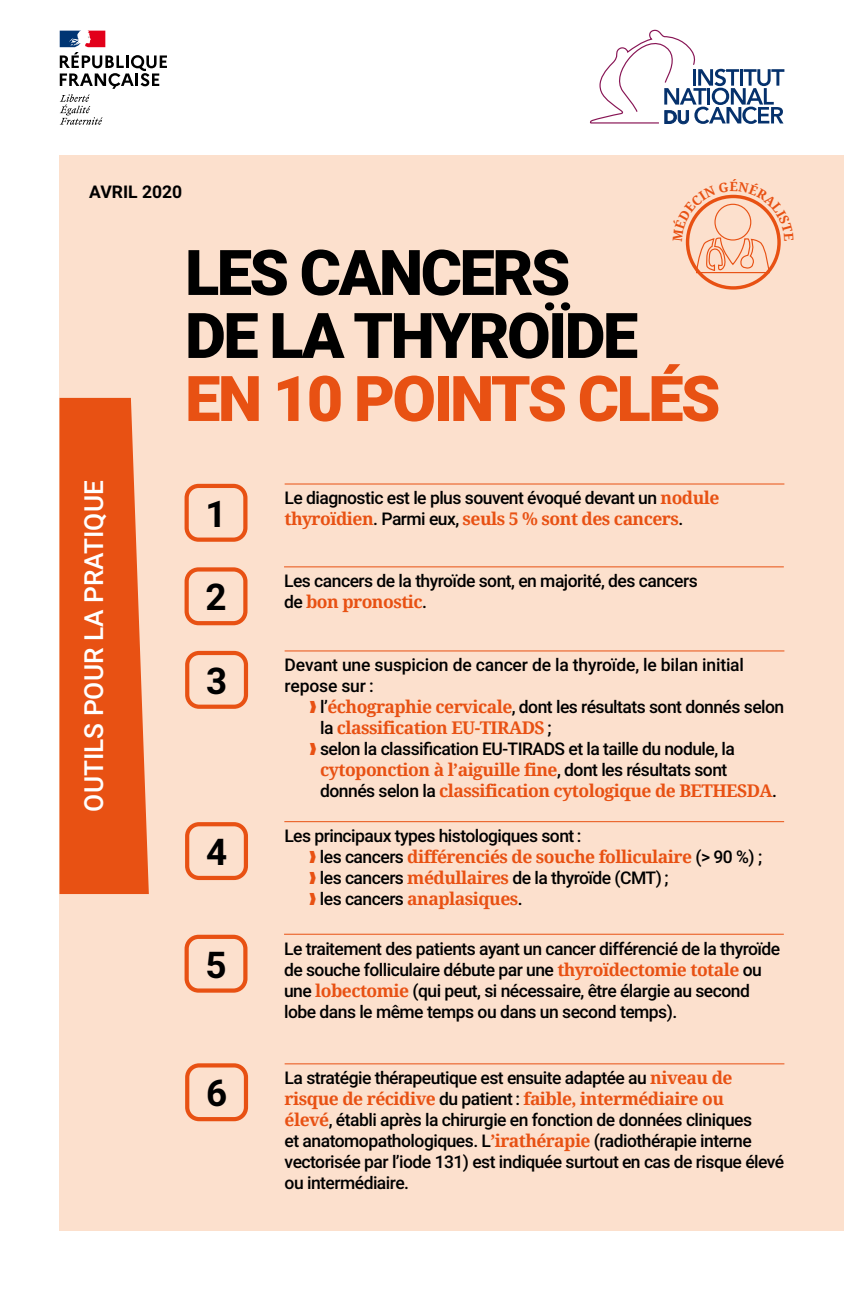
<style>
.page{position:relative;width:844px;height:1290px;background:#fff}
.page>*{position:absolute;margin:0;border:0;box-sizing:border-box;transform-origin:0 0}
.t1{font:900 63px/63px "Roboto";letter-spacing:-.04em;color:#000}
.t2{font:900 63px "Roboto";letter-spacing:-.04em;color:#e85113}
.t3{font:700 36.93px "Roboto";color:#000}
.t4{font:500 26.25px "Roboto";color:#fff}
.t5{font:500 17.5px/21px "Roboto";letter-spacing:-.03em;color:#000}
.t6{font:700 17.5px/21px "Droid Serif";letter-spacing:-.03em;color:#e85113}
.t7{font:500 17.5px/21px "Roboto";letter-spacing:-.01em;color:#000}
.t8{font:700 17.5px "Roboto";color:#000}
.s1{font-family:"Droid Serif";font-weight:700;color:#e85113}
.s2{font-family:"Roboto";font-weight:500;color:#000}
.s3{color:#e85113}
</style>
<div class="page">
<div style="left:59px;top:155px;width:784px;height:1075px;background:#fce0cd"></div>
<svg style="left:59px;top:398px;width:90px;height:496px;background:#ea6026"></svg>
<svg style="left:60px;top:31px;width:107px;height:94px"></svg>
<svg style="left:589px;top:30px;width:195px;height:94px"></svg>
<hr style="left:284px;top:483px;width:500px;height:1px;background:#e85113">
<div style="left:184px;top:484px;width:63px;height:58px;border:4px solid #e85113;border-radius:12px"></div>
<hr style="left:284px;top:566px;width:499px;height:1px;background:#e85113">
<div style="left:184px;top:567px;width:63px;height:58px;border:4px solid #e85113;border-radius:12px"></div>
<hr style="left:284px;top:650px;width:500px;height:1px;background:#e85113">
<div style="left:185px;top:651px;width:63px;height:58px;border:4px solid #e85113;border-radius:12px"></div>
<hr style="left:284px;top:821px;width:499px;height:1px;background:#e85113">
<div style="left:185px;top:822px;width:63px;height:58px;border:4px solid #e85113;border-radius:12px"></div>
<hr style="left:284px;top:934px;width:499px;height:1px;background:#e85113">
<div style="left:184px;top:935px;width:63px;height:57px;border:4px solid #e85113;border-radius:12px"></div>
<hr style="left:284px;top:1063px;width:500px;height:1px;background:#e85113">
<div style="left:185px;top:1063px;width:63px;height:58px;border:4px solid #e85113;border-radius:12px"></div>
<svg style="left:685px;top:194px;width:96px;height:79px"></svg>
<p class="t8" style="left:89px;top:179px;width:94px">AVRIL 2020</p>
<h3 class="t4" style="left:75px;top:811px;width:333px;rotate:-90deg">OUTILS POUR LA PRATIQUE</h3>
<h1 class="t1" style="left:185px;top:239px;width:454px">LES CANCERS<br>DE LA THYROÏDE</h1>
<h1 class="t2" style="left:185px;top:354px;width:536px">EN 10 POINTS CLÉS</h1>
<p class="t5" style="left:284px;top:487px;width:436px">Le diagnostic est le plus souvent évoqué devant un <span class="s1">nodule</span></p>
<h2 class="t3" style="left:205px;top:488px;width:23px">1</h2>
<p class="t6" style="left:284px;top:509px;width:400px">thyroïdien<span class="s2">. Parmi eux,</span> seuls 5 % sont des cancers<span class="s2">.</span></p>
<p class="t5" style="left:284px;top:570px;width:415px">Les cancers de la thyroïde sont, en majorité, des cancers</p>
<h2 class="t3" style="left:205px;top:571px;width:23px">2</h2>
<p class="t6" style="left:284px;top:592px;width:144px"><span class="s2">de</span> bon pronostic<span class="s2">.</span></p>
<h2 class="t3" style="left:206px;top:655px;width:23px">3</h2>
<h2 class="t3" style="left:206px;top:826px;width:23px">4</h2>
<h2 class="t3" style="left:205px;top:938px;width:23px">5</h2>
<h2 class="t3" style="left:206px;top:1067px;width:23px">6</h2>
<p class="t7" style="left:284px;top:654px;width:461px">Devant une suspicion de cancer de la thyroïde, le bilan initial repose sur :</p>
<p class="t5" style="left:309px;top:696px;width:476px"><span class="s3">❱</span> l’<span class="s1">échographie cervicale</span>, dont les résultats sont donnés selon</p>
<p class="t6" style="left:320px;top:718px;width:233px"><span class="s2">la</span> classification EU-TIRADS <span class="s2">;</span></p>
<p class="t5" style="left:309px;top:738px;width:427px"><span class="s3">❱</span> selon la classification EU-TIRADS et la taille du nodule, la</p>
<p class="t6" style="left:320px;top:760px;width:458px">cytoponction à l’aiguille fine<span class="s2">, dont les résultats sont donnés selon la</span> classification cytologique de BETHESDA<span class="s2">.</span></p>
<p class="t5" style="left:284px;top:824px;width:298px">Les principaux types histologiques sont :</p>
<p class="t6" style="left:309px;top:846px;width:454px">❱ <span class="s2">les cancers</span> différenciés de souche folliculaire <span class="s2">(&gt; 90 %) ;</span></p>
<p class="t5" style="left:309px;top:866px;width:361px"><span class="s3">❱</span> les cancers <span class="s1">médullaires</span> de la thyroïde (CMT) ;</p>
<p class="t6" style="left:309px;top:888px;width:215px">❱ <span class="s2">les cancers</span> anaplasiques<span class="s2">.</span></p>
<p class="t5" style="left:284px;top:937px;width:497px">Le traitement des patients ayant un cancer différencié de la thyroïde de souche folliculaire débute par une <span class="s1">thyroïdectomie totale</span> ou une <span class="s1">lobectomie</span> (qui peut, si nécessaire, être élargie au second lobe dans le même temps ou dans un second temps).</p>
<p class="t5" style="left:284px;top:1067px;width:449px">La stratégie thérapeutique est ensuite adaptée au <span class="s1">niveau de</span></p>
<p class="t6" style="left:284px;top:1088px;width:441px">risque de récidive <span class="s2">du patient :</span> faible, intermédiaire ou</p>
<p class="t5" style="left:284px;top:1109px;width:501px"><span class="s1">élevé</span>, établi après la chirurgie en fonction de données cliniques<br>et anatomopathologiques. L<span class="s1">’irathérapie</span> (radiothérapie interne vectorisée par l’iode 131) est indiquée surtout en cas de risque élevé ou intermédiaire.</p>
</div>
